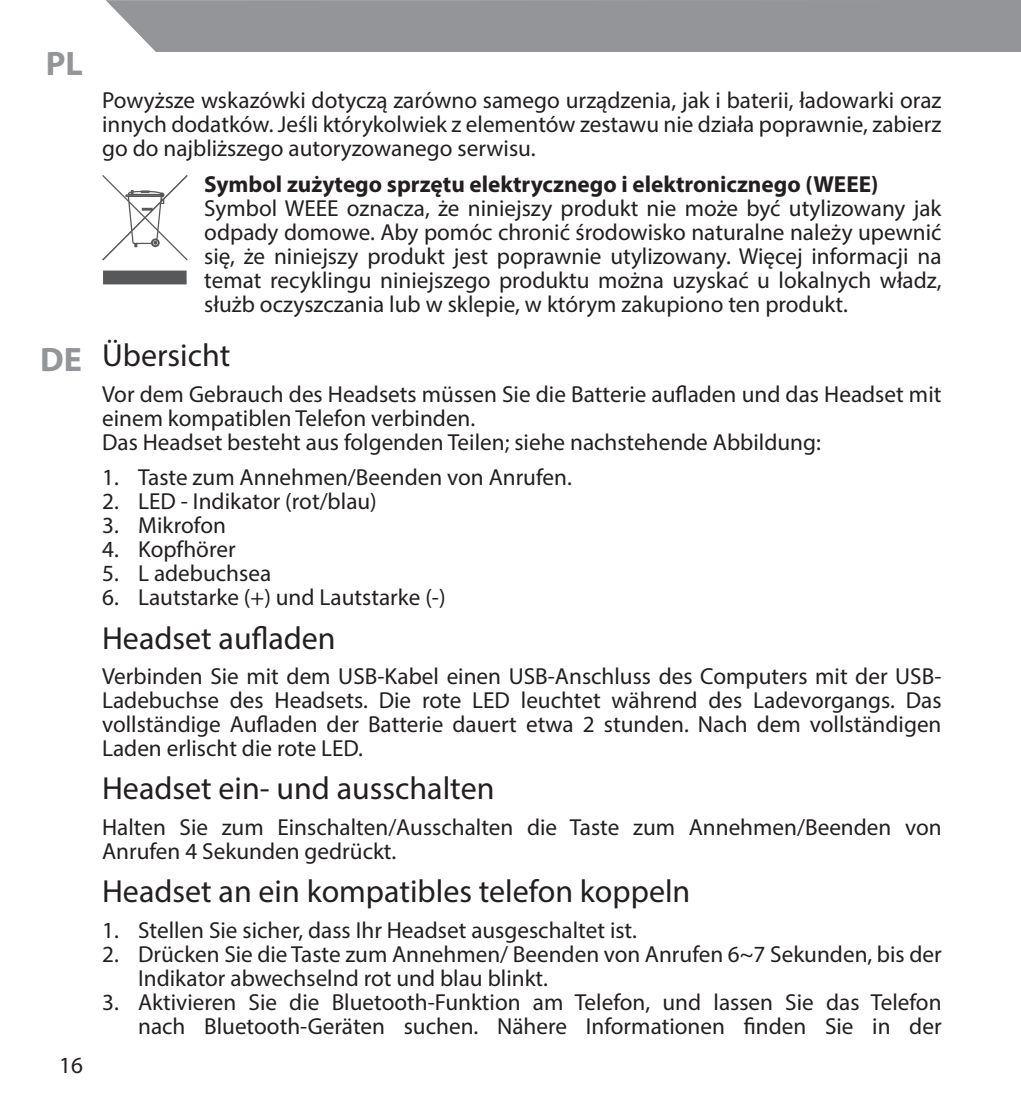
<style>
.page{position:relative;width:1021px;height:1112px;background:#fff}
.page>*{position:absolute;margin:0;border:0;box-sizing:border-box;transform-origin:0 0}
.t1{font:700 34px "Myriad Pro";color:#939598}
.t2{font:32px "Myriad Pro";color:#231f20}
.t3{font:23.2px/24px "Myriad Pro";color:#231f20;text-align:justify}
.t4{font:700 23.2px "Myriad Pro";color:#231f20}
</style>
<div class="page">
<div style="left:106px;top:0;width:914px;height:51px;background:#939598"></div>
<svg style="left:102px;top:175px;width:86px;height:109px"></svg>
<h1 class="t1" style="left:46px;top:41px;width:39px">PL</h1>
<h1 class="t1" style="left:40px;top:337px;width:43px">DE</h1>
<p class="t3" style="left:59px;top:1052px;width:25px">16</p>
<p class="t3" style="left:102px;top:88px;width:841px">Powyższe wskazówki dotyczą zarówno samego urządzenia, jak i baterii, ładowarki oraz innych dodatków. Jeśli którykolwiek z elementów zestawu nie działa poprawnie, zabierz go do najbliższego autoryzowanego serwisu.</p>
<p class="t4" style="left:204px;top:169px;width:675px">Symbol zużytego sprzętu elektrycznego i elektronicznego (WEEE)</p>
<p class="t3" style="left:204px;top:195px;width:738px">Symbol WEEE oznacza, że niniejszy produkt nie może być utylizowany jak odpady domowe. Aby pomóc chronić środowisko naturalne należy upewnić się, że niniejszy produkt jest poprawnie utylizowany. Więcej informacji na temat recyklingu niniejszego produktu można uzyskać u lokalnych władz, służb oczyszczania lub w sklepie, w którym zakupiono ten produkt.</p>
<h2 class="t2" style="left:102px;top:336px;width:130px">Übersicht</h2>
<p class="t3" style="left:102px;top:381px;width:840px;text-align:left">Vor dem Gebrauch des Headsets müssen Sie die Batterie aufladen und das Headset mit einem kompatiblen Telefon verbinden.<br>Das Headset besteht aus folgenden Teilen; siehe nachstehende Abbildung:</p>
<p class="t3" style="left:102px;top:465px;width:471px">1. Taste zum Annehmen/Beenden von Anrufen.</p>
<p class="t3" style="left:102px;top:489px;width:276px">2. LED - Indikator (rot/blau)</p>
<p class="t3" style="left:102px;top:513px;width:125px">3. Mikrofon</p>
<p class="t3" style="left:102px;top:537px;width:135px">4. Kopfhörer</p>
<p class="t3" style="left:102px;top:561px;width:171px">5. L adebuchseа</p>
<p class="t3" style="left:102px;top:585px;width:345px">6. Lautstarke (+) und Lautstarke (-)</p>
<h2 class="t2" style="left:102px;top:618px;width:235px">Headset aufladen</h2>
<p class="t3" style="left:102px;top:663px;width:841px">Verbinden Sie mit dem USB-Kabel einen USB-Anschluss des Computers mit der USB-Ladebuchse des Headsets. Die rote LED leuchtet während des Ladevorgangs. Das vollständige Aufladen der Batterie dauert etwa 2 stunden. Nach dem vollständigen Laden erlischt die rote LED.</p>
<h2 class="t2" style="left:102px;top:768px;width:394px">Headset ein- und ausschalten</h2>
<p class="t3" style="left:102px;top:814px;width:841px">Halten Sie zum Einschalten/Ausschalten die Taste zum Annehmen/Beenden von<br>Anrufen 4 Sekunden gedrückt.</p>
<h2 class="t2" style="left:102px;top:871px;width:589px">Headset an ein kompatibles telefon koppeln</h2>
<p class="t3" style="left:102px;top:917px;width:536px">1. Stellen Sie sicher, dass Ihr Headset ausgeschaltet ist.</p>
<p class="t3" style="left:138px;top:941px;width:805px;text-indent:-36px">2. Drücken Sie die Taste zum Annehmen/ Beenden von Anrufen 6~7 Sekunden, bis der<br>Indikator abwechselnd rot und blau blinkt.</p>
<p class="t3" style="left:102px;top:989px;width:841px;text-align:right">3. Aktivieren Sie die Bluetooth-Funktion am Telefon, und lassen Sie das Telefon nach Bluetooth-Geräten suchen. Nähere Informationen finden Sie in der</p>
</div>
